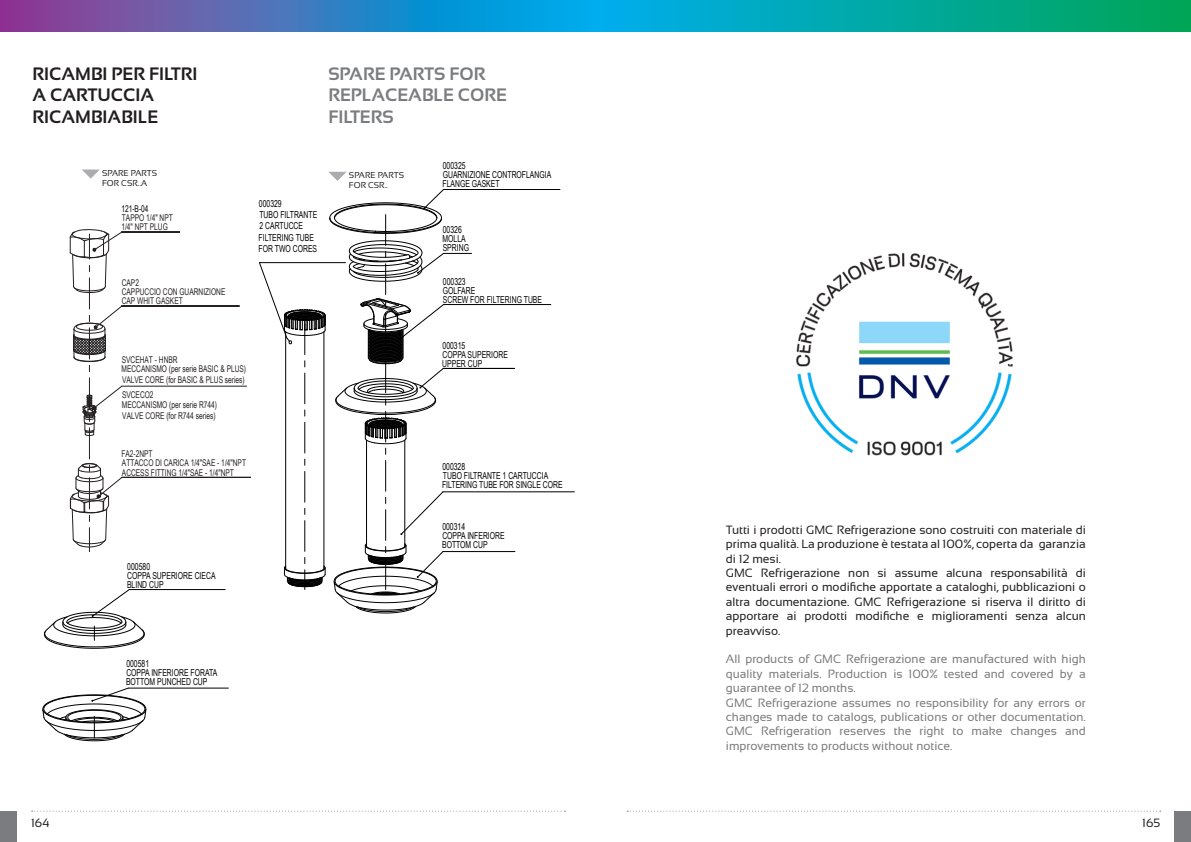
<style>
.page{position:relative;width:1191px;height:842px;background:#fff}
.page>*{position:absolute;margin:0;border:0;box-sizing:border-box;transform-origin:0 0}
.t1{font:700 18px/21.6px "Sansation";color:#231f20}
.t2{font:700 18px/21.6px "Sansation";color:#7a7c7f}
.t3{font:12px/14.4px "Sansation";color:#242021}
.t4{font:12px/14.4px "Sansation";color:#7b7c7e}
.t5{font:12px "Sansation";color:#231f20}
.t6{font:9.6px/9px "Arial Narrow";color:#000001;scale:.87 1}
.t7{font:9.3px/9.1px "Arial Narrow";color:#231f20;scale:.87 1}
.t8{font:9.3px "Arial Narrow";color:#000001;scale:.87 1}
.t9{font:8.5px/10.2px "Sansation";color:#231f20}
.t10{font:8.5px/9px "Arial Narrow";color:#000001;scale:.87 1}
</style>
<div class="page">
<div style="left:0;top:811px;width:17px;height:31px;background:#7a7c7f"></div>
<div style="left:1174px;top:811px;width:17px;height:31px;background:#7a7c7f"></div>
<svg style="left:32px;top:811px;width:533px;height:1px"></svg>
<svg style="left:627px;top:811px;width:533px;height:1px"></svg>
<svg style="left:0;top:0;width:1190px;height:32px"></svg>
<hr style="left:443px;top:189px;width:117px;height:1px;background:#000001">
<hr style="left:443px;top:304px;width:108px;height:1px;background:#000001">
<hr style="left:443px;top:368px;width:71px;height:1px;background:#000001">
<hr style="left:443px;top:492px;width:131px;height:1px;background:#000001">
<hr style="left:443px;top:551px;width:72px;height:1px;background:#000001">
<hr style="left:129px;top:589px;width:96px;height:1px;background:#000001">
<hr style="left:128px;top:688px;width:100px;height:1px;background:#000001">
<svg style="left:259px;top:189px;width:212px;height:424px"></svg>
<svg style="left:44px;top:589px;width:101px;height:60px"></svg>
<svg style="left:42px;top:688px;width:104px;height:53px"></svg>
<svg style="left:329px;top:172px;width:17px;height:9px"></svg>
<svg style="left:82px;top:170px;width:17px;height:9px"></svg>
<hr style="left:122px;top:232px;width:57px;height:1px;background:#231f20">
<hr style="left:122px;top:477px;width:129px;height:1px;background:#231f20">
<hr style="left:122px;top:306px;width:117px;height:1px;background:#231f20">
<hr style="left:122px;top:386px;width:125px;height:1px;background:#231f20">
<svg style="left:70px;top:229px;width:56px;height:323px"></svg>
<div style="left:58px;top:552px;width:55px;height:39px;background:#fff"></div>
<img style="left:796px;top:253px;width:217px;height:203px">
<h1 class="t1" style="left:33px;top:63px;width:166px">RICAMBI PER FILTRI<br>A CARTUCCIA<br>RICAMBIABILE</h1>
<h1 class="t2" style="left:328px;top:63px;width:180px">SPARE PARTS FOR<br>REPLACEABLE CORE<br>FILTERS</h1>
<p class="t6" style="left:442px;top:162px;width:127px">000325<br>GUARNIZIONE CONTROFLANGIA<br>FLANGE GASKET</p>
<p class="t6" style="left:442px;top:226px;width:32px">00326<br>MOLLA<br>SPRING</p>
<p class="t6" style="left:443px;top:277px;width:115px">000323<br>GOLFARE<br>SCREW FOR FILTERING TUBE</p>
<p class="t6" style="left:442px;top:341px;width:77px">000315<br>COPPA SUPERIORE<br>UPPER CUP</p>
<p class="t9" style="left:102px;top:168px;width:57px">SPARE PARTS<br>FOR CSR..A</p>
<p class="t8" style="left:121px;top:205px;width:33px">121-B-04</p>
<p class="t7" style="left:121px;top:214px;width:61px">TAPPO 1/4" NPT<br>1/4" NPT PLUG</p>
<p class="t9" style="left:349px;top:171px;width:57px">SPARE PARTS<br>FOR CSR..</p>
<p class="t6" style="left:259px;top:198px;width:69px;line-height:11.3px">000329<br>TUBO FILTRANTE<br>2 CARTUCCE<br>FILTERING TUBE<br>FOR TWO CORES</p>
<p class="t7" style="left:122px;top:279px;width:121px">CAP2<br>CAPPUCCIO CON GUARNIZIONE<br>CAP WHIT GASKET</p>
<p class="t7" style="left:122px;top:355px;width:145px;line-height:9.5px">SVCEHAT - HNBR<br>MECCANISMO (per serie BASIC &amp; PLUS)</p>
<p class="t7" style="left:122px;top:373px;width:143px;line-height:15px">VALVE CORE (for BASIC &amp; PLUS series)<br>SVCECO2</p>
<p class="t7" style="left:122px;top:401px;width:111px;line-height:10.3px">MECCANISMO (per serie R744)<br>VALVE CORE (for R744 series)</p>
<p class="t10" style="left:124px;top:385px;width:50px">SVCEHAT<br>MECCANISMO<br>VALVE CORE</p>
<p class="t7" style="left:121px;top:450px;width:145px">FA2-2NPT<br>ATTACCO DI CARICA 1/4"SAE - 1/4"NPT<br>ACCESS FITTING 1/4"SAE - 1/4"NPT</p>
<p class="t6" style="left:127px;top:562px;width:103px">000580<br>COPPA SUPERIORE CIECA<br>BLIND CUP</p>
<p class="t6" style="left:126px;top:659px;width:106px">000581<br>COPPA INFERIORE FORATA<br>BOTTOM PUNCHED CUP</p>
<p class="t6" style="left:442px;top:462px;width:140px">000328<br>TUBO FILTRANTE 1 CARTUCCIA<br>FILTERING TUBE FOR SINGLE CORE</p>
<p class="t6" style="left:442px;top:522px;width:73px">000314<br>COPPA INFERIORE<br>BOTTOM CUP</p>
<p class="t3" style="left:726px;top:523px;width:361px">Tutti i prodotti GMC Refrigerazione sono costruiti con materiale di prima qualità. La produzione è testata al 100%, coperta da garanzia di 12 mesi.<br>GMC Refrigerazione non si assume alcuna responsabilità di eventuali errori o modifiche apportate a cataloghi, pubblicazioni o altra documentazione. GMC Refrigerazione si riserva il diritto di apportare ai prodotti modifiche e miglioramenti senza alcun preavviso.</p>
<p class="t4" style="left:726px;top:653px;width:361px">All products of GMC Refrigerazione are manufactured with high quality materials. Production is 100% tested and covered by a guarantee of 12 months.<br>GMC Refrigerazione assumes no responsibility for any errors or changes made to catalogs, publications or other documentation.<br>GMC Refrigeration reserves the right to make changes and improvements to products without notice.</p>
<p class="t5" style="left:31px;top:818px;width:20px">164</p>
<p class="t5" style="left:1142px;top:818px;width:20px">165</p>
</div>
